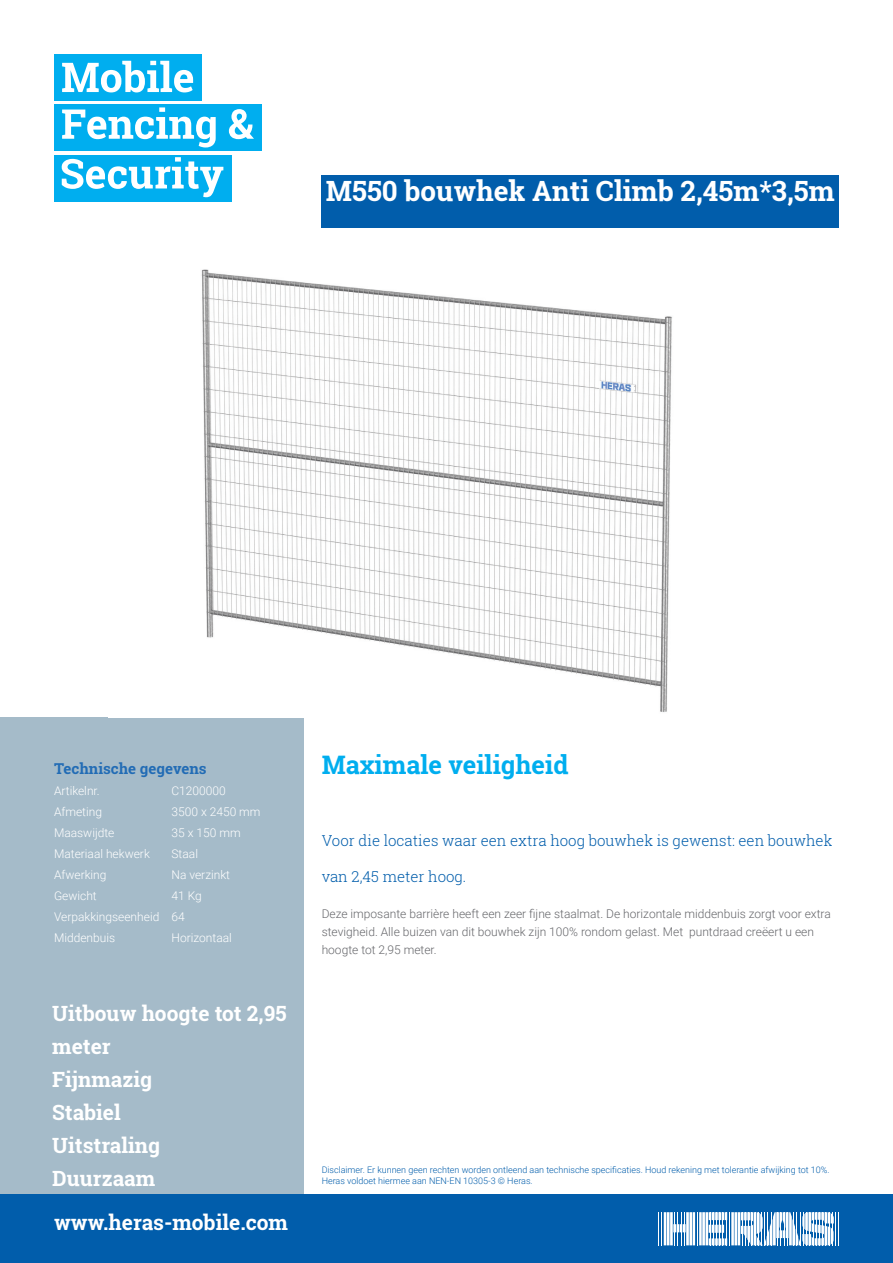
<style>
.page{position:relative;width:893px;height:1263px;background:#fff}
.page>*{position:absolute;margin:0;border:0;box-sizing:border-box;transform-origin:0 0}
.t1{font:700 27.9px "Roboto Slab";color:#fff}
.t2{font:700 25.5px "Roboto Slab";color:#00aeef}
.t3{font:700 21px/33px "Roboto Slab";color:#fff}
.t4{font:300 15px "Roboto Slab";color:#015dab}
.t5{font:700 15px "Roboto Slab";color:#226cb5}
.t6{font:300 12px/18px "Roboto";color:#66676b}
.t7{font:300 12px/21px "Roboto";color:#fff}
.t8{font:300 9px/10.8px "Roboto";color:#015dab}
</style>
<div class="page">
<div style="left:0;top:717px;width:304px;height:492px;background:#a5bbc9"></div>
<div style="left:322px;top:175px;width:517px;height:53px;background:#015dab"></div>
<img style="left:201px;top:269px;width:471px;height:443px">
<div style="left:0;top:1195px;width:893px;height:68px;background:#015dab"></div>
<hr style="left:658px;top:1212px;width:1px;height:33px;background:#fff">
<hr style="left:662px;top:1212px;width:1px;height:33px;background:#fff">
<hr style="left:697px;top:1212px;width:1px;height:33px;background:#fff">
<hr style="left:835px;top:1212px;width:1px;height:33px;background:#fff">
<hr style="left:838px;top:1212px;width:1px;height:33px;background:#fff">
<svg style="left:664px;top:1212px;width:31px;height:33px"></svg>
<hr style="left:705px;top:1212px;width:3px;height:33px;background:#fff">
<hr style="left:702px;top:1212px;width:3px;height:33px;background:#fff">
<hr style="left:699px;top:1212px;width:3px;height:33px;background:#fff">
<svg style="left:709px;top:1212px;width:125px;height:33px"></svg>
<div style="left:54px;top:54px;width:147px;height:47px;background:#00aeef"></div>
<div style="left:54px;top:104px;width:207px;height:47px;background:#00aeef"></div>
<div style="left:54px;top:155px;width:177px;height:46px;background:#00aeef"></div>
<svg style="left:62px;top:61px;width:131px;height:31px"></svg>
<svg style="left:62px;top:107px;width:154px;height:40px"></svg>
<svg style="left:229px;top:109px;width:25px;height:30px"></svg>
<svg style="left:62px;top:157px;width:161px;height:40px"></svg>
<h1 class="t1" style="left:326px;top:172px;width:510px">M550 bouwhek Anti Climb 2,45m*3,5m</h1>
<p class="t5" style="left:54px;top:758px;width:154px">Technische gegevens</p>
<p class="t7" style="left:54px;top:780px;width:47px">Artikelnr.</p>
<p class="t7" style="left:172px;top:780px;width:56px">C1200000</p>
<p class="t7" style="left:54px;top:801px;width:50px">Afmeting</p>
<p class="t7" style="left:172px;top:801px;width:91px">3500 x 2450 mm</p>
<p class="t7" style="left:54px;top:822px;width:62px">Maaswijdte</p>
<p class="t7" style="left:172px;top:822px;width:71px">35 x 150 mm</p>
<p class="t7" style="left:54px;top:843px;width:97px">Materiaal hekwerk</p>
<p class="t7" style="left:172px;top:843px;width:28px">Staal</p>
<p class="t7" style="left:54px;top:864px;width:54px">Afwerking</p>
<p class="t7" style="left:172px;top:864px;width:60px">Na verzinkt</p>
<p class="t7" style="left:54px;top:885px;width:44px">Gewicht</p>
<p class="t7" style="left:54px;top:885px;width:149px;text-indent:118px">41 Kg<br>Verpakkingseenheid 64<br>Middenbuis</p>
<p class="t7" style="left:172px;top:927px;width:62px">Horizontaal</p>
<h3 class="t3" style="left:52px;top:996px;width:236px">Uitbouw hoogte tot 2,95 meter<br>Fijnmazig<br>Stabiel<br>Uitstraling<br>Duurzaam</h3>
<h3 class="t3" style="left:54px;top:1206px;width:236px">www.heras-mobile.com</h3>
<h2 class="t2" style="left:322px;top:747px;width:248px">Maximale veiligheid</h2>
<p class="t4" style="left:322px;top:830px;width:512px">Voor die locaties waar een extra hoog bouwhek is gewenst: een bouwhek</p>
<p class="t4" style="left:322px;top:866px;width:146px">van 2,45 meter hoog.</p>
<p class="t6" style="left:322px;top:904px;width:511px">Deze imposante barrière heeft een zeer fijne staalmat. De horizontale middenbuis zorgt voor extra stevigheid. Alle buizen van dit bouwhek zijn 100% rondom gelast. Met puntdraad creëert u een hoogte tot 2,95 meter.</p>
<p class="t8" style="left:322px;top:1164px;width:509px">Disclaimer. Er kunnen geen rechten worden ontleend aan technische specificaties. Houd rekening met tolerantie afwijking tot 10%.<br>Heras voldoet hiermee aan NEN-EN 10305-3 © Heras.</p>
</div>
